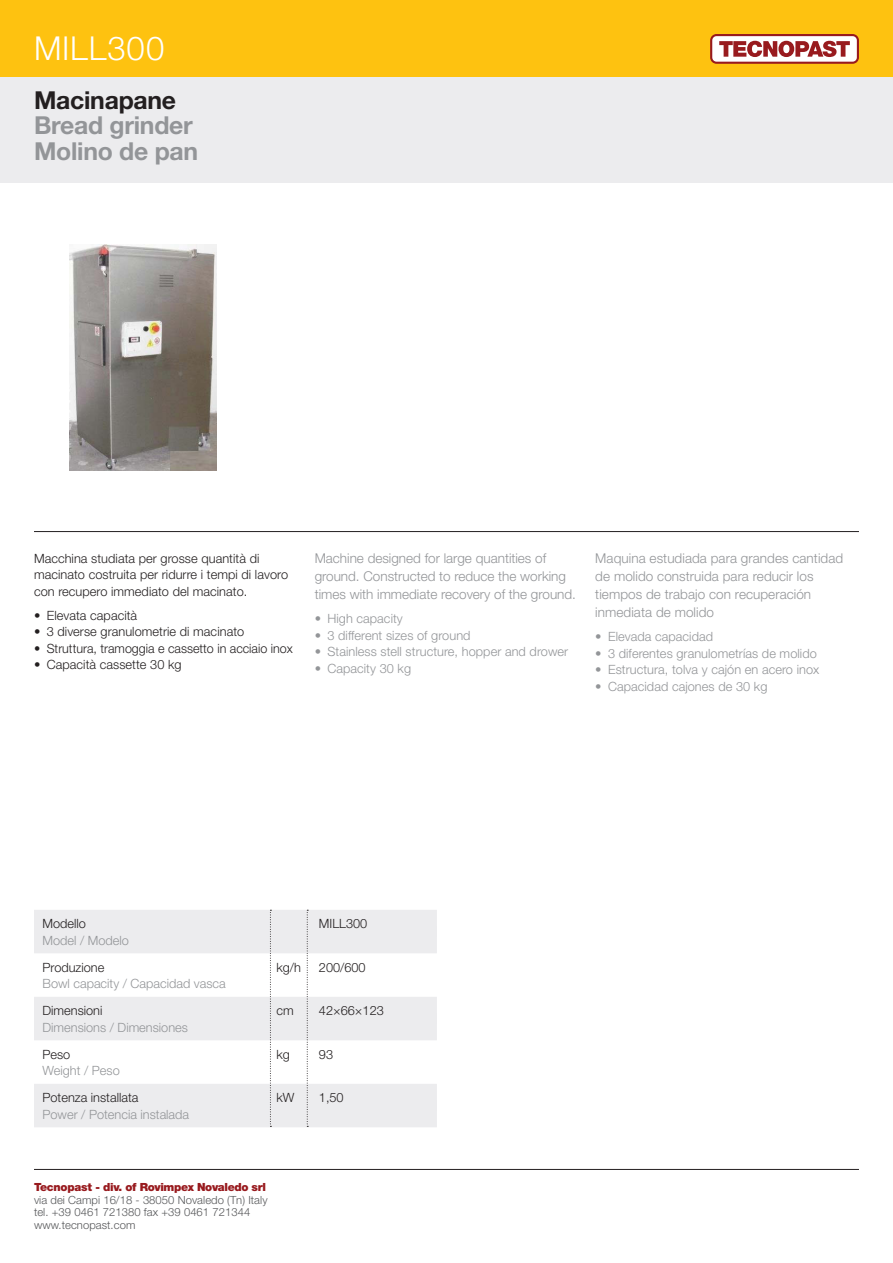
<style>
.page{position:relative;width:893px;height:1263px;background:#fff}
.page>*{position:absolute;margin:0;border:0;box-sizing:border-box;transform-origin:0 0}
._2015_rovimpex_sigla{font:300 33px "Helvetica Neue";letter-spacing:.025em;color:#fff}
._2015_rovimpex_titol{font:700 24.75px "Helvetica Neue";letter-spacing:-.01em;color:#939598}
._2015_rovimpex_titol-2{font:700 24.75px "Helvetica Neue";letter-spacing:-.01em;color:#231f20}
._2015_rovimpex_-_tes{font:300 13.5px/18px "Helvetica Neue";letter-spacing:.005em;color:#939598}
._2015_rovimpex_-_tes-2{font:300 12.75px/16.5px "Helvetica Neue";letter-spacing:.005em;color:#231f20}
._2015_rovimpex_-_tes-3{font:300 12.75px "Helvetica Neue";letter-spacing:.005em;color:#939598}
.novacel_-_tabella_1{font:300 12.75px "Helvetica Neue";color:#231f20}
.novacel_-_tabella_1-2{font:300 12.75px "Helvetica Neue";color:#939598}
.novacel_-_tabella_2{font:300 12.75px "Helvetica Neue";color:#939598}
.novacel_-_tabella_2-2{font:300 12.75px "Helvetica Neue";color:#231f20}
.t1{font:300 11.25px "Helvetica Neue";letter-spacing:.005em;color:#57585a}
.t2{font:900 11.25px "Helvetica Neue";letter-spacing:-.03em;color:#981a1e}
</style>
<div class="page">
<div style="left:0;top:77px;width:893px;height:106px;background:#ececee"></div>
<div style="left:0;top:0;width:893px;height:77px;background:#fec210"></div>
<hr style="left:34px;top:1169px;width:825px;height:1px;background:#231f20">
<hr style="left:34px;top:531px;width:825px;height:1px;background:#231f20">
<div style="left:710px;top:34px;width:149px;height:30px;background:#981a1e;border-radius:6px"></div>
<div style="left:712px;top:36px;width:145px;height:26px;background:#fff;border-radius:4px"></div>
<svg style="left:719px;top:41px;width:131px;height:16px"></svg>
<img style="left:70px;top:244px;width:147px;height:226px">
<div style="left:34px;top:910px;width:403px;height:27px;background:#ececee"></div>
<div style="left:34px;top:926px;width:403px;height:27px;background:#ececee"></div>
<div style="left:34px;top:997px;width:403px;height:27px;background:#ececee"></div>
<div style="left:34px;top:1013px;width:403px;height:27px;background:#ececee"></div>
<div style="left:34px;top:1084px;width:403px;height:27px;background:#ececee"></div>
<div style="left:34px;top:1100px;width:403px;height:27px;background:#ececee"></div>
<svg style="left:307px;top:910px;width:1px;height:217px"></svg>
<svg style="left:270px;top:910px;width:1px;height:217px"></svg>
<p class="_2015_rovimpex_sigla" style="left:34px;top:28px;width:132px">MILL300</p>
<p class="_2015_rovimpex_titol-2" style="left:34px;top:85px;width:144px">Macinapane</p>
<p class="_2015_rovimpex_titol" style="left:34px;top:110px;width:160px">Bread grinder</p>
<p class="_2015_rovimpex_titol" style="left:34px;top:136px;width:166px">Molino de pan</p>
<p class="_2015_rovimpex_-_tes-2" style="left:34px;top:550px;width:256px">Macchina studiata per grosse quantità di macinato costruita per ridurre i tempi di lavoro con recupero immediato del macinato.</p>
<p class="_2015_rovimpex_-_tes-2" style="left:34px;top:607px;width:105px">• Elevata capacità</p>
<p class="_2015_rovimpex_-_tes-2" style="left:34px;top:623px;width:212px">• 3 diverse granulometrie di macinato</p>
<p class="_2015_rovimpex_-_tes-2" style="left:34px;top:640px;width:260px">• Struttura, tramoggia e cassetto in acciaio inox</p>
<p class="_2015_rovimpex_-_tes-2" style="left:34px;top:656px;width:149px">• Capacità cassette 30 kg</p>
<p class="_2015_rovimpex_-_tes" style="left:315px;top:549px;width:263px">Machine designed for large quantities of ground. Constructed to reduce the working times with immediate recovery of the ground.</p>
<p class="_2015_rovimpex_-_tes-3" style="left:315px;top:611px;width:90px">• High capacity</p>
<p class="_2015_rovimpex_-_tes-3" style="left:315px;top:628px;width:157px">• 3 different sizes of ground</p>
<p class="_2015_rovimpex_-_tes-3" style="left:315px;top:644px;width:255px">• Stainless stell structure, hopper and drower</p>
<p class="_2015_rovimpex_-_tes-3" style="left:315px;top:661px;width:98px">• Capacity 30 kg</p>
<p class="_2015_rovimpex_-_tes" style="left:595px;top:549px;width:249px">Maquina estudiada para grandes cantidad de molido construida para reducir los tiempos de trabajo con recuperación inmediata de molido</p>
<p class="_2015_rovimpex_-_tes-3" style="left:595px;top:629px;width:119px">• Elevada capacidad</p>
<p class="_2015_rovimpex_-_tes-3" style="left:595px;top:646px;width:223px">• 3 diferentes granulometrías de molido</p>
<p class="_2015_rovimpex_-_tes-3" style="left:595px;top:662px;width:225px">• Estructura, tolva y cajón en acero inox</p>
<p class="_2015_rovimpex_-_tes-3" style="left:595px;top:679px;width:174px">• Capacidad cajones de 30 kg</p>
<p class="novacel_-_tabella_1" style="left:43px;top:916px;width:45px">Modello</p>
<p class="novacel_-_tabella_1" style="left:319px;top:916px;width:50px">MILL300</p>
<p class="novacel_-_tabella_1-2" style="left:43px;top:932px;width:88px">Model / Modelo</p>
<p class="novacel_-_tabella_2-2" style="left:43px;top:959px;width:63px">Produzione</p>
<p class="novacel_-_tabella_2-2" style="left:276px;top:959px;width:26px">kg/h</p>
<p class="novacel_-_tabella_2-2" style="left:319px;top:959px;width:48px">200/600</p>
<p class="novacel_-_tabella_2" style="left:43px;top:976px;width:185px">Bowl capacity / Capacidad vasca</p>
<p class="novacel_-_tabella_1" style="left:43px;top:1003px;width:61px">Dimensioni</p>
<p class="novacel_-_tabella_1" style="left:276px;top:1003px;width:19px">cm</p>
<p class="novacel_-_tabella_1" style="left:319px;top:1003px;width:66px">42×66×123</p>
<p class="novacel_-_tabella_1-2" style="left:43px;top:1019px;width:147px">Dimensions / Dimensiones</p>
<p class="novacel_-_tabella_2-2" style="left:43px;top:1046px;width:29px">Peso</p>
<p class="novacel_-_tabella_2-2" style="left:276px;top:1046px;width:15px">kg</p>
<p class="novacel_-_tabella_2-2" style="left:319px;top:1046px;width:16px">93</p>
<p class="novacel_-_tabella_2" style="left:43px;top:1063px;width:79px">Weight / Peso</p>
<p class="novacel_-_tabella_1" style="left:43px;top:1090px;width:97px">Potenza installata</p>
<p class="novacel_-_tabella_1" style="left:276px;top:1090px;width:19px">kW</p>
<p class="novacel_-_tabella_1" style="left:319px;top:1090px;width:26px">1,50</p>
<p class="novacel_-_tabella_1-2" style="left:43px;top:1106px;width:148px">Power / Potencia instalada</p>
<p class="t2" style="left:34px;top:1180px;width:233px">Tecnopast - div. of Rovimpex Novaledo srl</p>
<p class="t1" style="left:34px;top:1193px;width:235px">via dei Campi 16/18 - 38050 Novaledo (Tn) Italy</p>
<p class="t1" style="left:34px;top:1205px;width:218px">tel. +39 0461 721380 fax +39 0461 721344</p>
<p class="t1" style="left:34px;top:1218px;width:103px">www.tecnopast.com</p>
</div>
